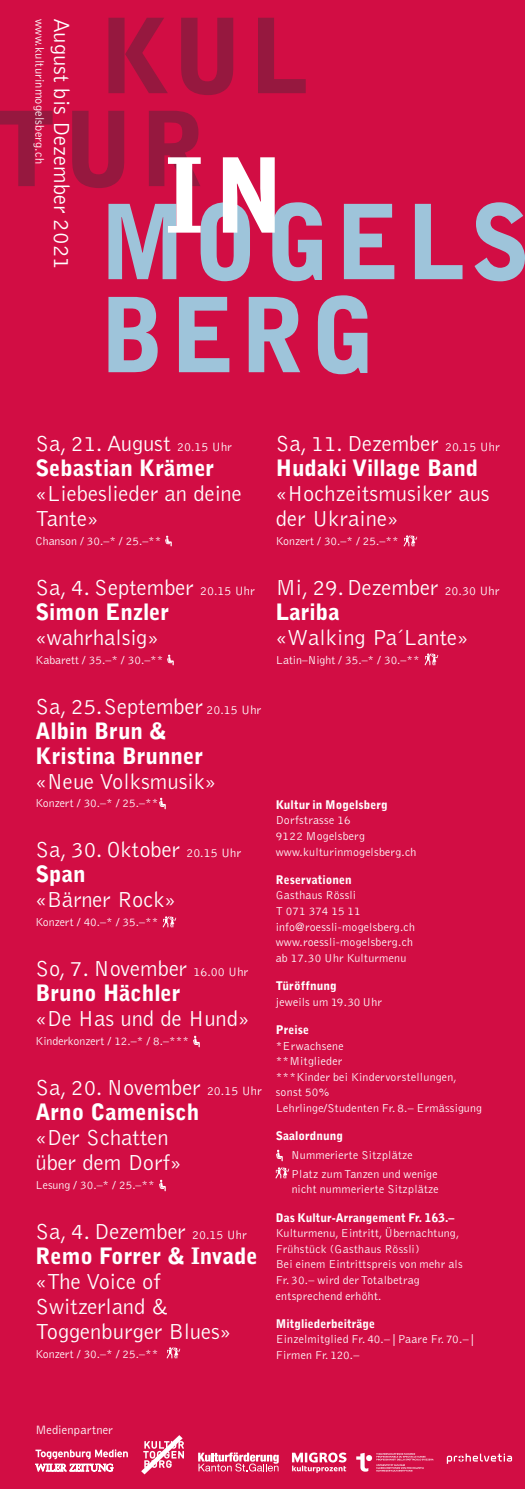
<style>
.page{position:relative;width:525px;height:1489px;background:#fff}
.page>*{position:absolute;margin:0;border:0;box-sizing:border-box;transform-origin:0 0}
.Normal__Web{font:300 22.5px/25px "Bell Gothic Std";color:#fff}
.Normal__Web-2{font:900 22.5px/25px "Bell Gothic Std";color:#fff}
._01_Datum{font:300 22.5px "Bell Gothic Std";letter-spacing:.01em;color:#fff}
.t1{font:300 12.5px "Bell Gothic Std";letter-spacing:.01em;color:#fff}
._04_Details{font:300 11.88px/15.6px "Bell Gothic Std";letter-spacing:.02em;color:#fff}
._04_Details-2{font:300 11.88px "Bell Gothic Std";color:#fff}
._04_Untertitel{font:900 11.88px "Bell Gothic Std";letter-spacing:.005em;color:#fff}
.Normal__Web-3{font:300 11.88px "Bell Gothic Std";color:#fff}
._04_Details-3{font:900 11.88px "Bell Gothic Std";letter-spacing:.005em;color:#fff}
.s1{font-size:12.5px}
</style>
<div class="page">
<div style="left:0;top:0;width:524px;height:1488px;background:#d20d44"></div>
<svg style="left:108px;top:297px;width:49px;height:75px"></svg>
<svg style="left:179px;top:297px;width:50px;height:75px"></svg>
<svg style="left:248px;top:297px;width:52px;height:75px"></svg>
<svg style="left:318px;top:295px;width:49px;height:79px"></svg>
<svg style="left:344px;top:204px;width:50px;height:75px"></svg>
<svg style="left:414px;top:204px;width:48px;height:75px"></svg>
<svg style="left:474px;top:202px;width:50px;height:79px"></svg>
<svg style="left:108px;top:18px;width:60px;height:75px"></svg>
<svg style="left:181px;top:18px;width:52px;height:77px"></svg>
<svg style="left:258px;top:18px;width:47px;height:75px"></svg>
<svg style="left:0;top:111px;width:53px;height:75px"></svg>
<svg style="left:72px;top:111px;width:250px;height:170px"></svg>
<svg style="left:198px;top:1452px;width:80px;height:19px"></svg>
<svg style="left:292px;top:1452px;width:54px;height:20px"></svg>
<svg style="left:141px;top:1435px;width:43px;height:39px"></svg>
<img style="left:356px;top:1452px;width:78px;height:20px">
<svg style="left:35px;top:1449px;width:93px;height:22px"></svg>
<svg style="left:446px;top:1453px;width:66px;height:10px"></svg>
<svg style="left:165px;top:535px;width:7px;height:12px"></svg>
<svg style="left:167px;top:654px;width:7px;height:11px"></svg>
<svg style="left:159px;top:798px;width:7px;height:11px"></svg>
<img style="left:162px;top:916px;width:15px;height:12px">
<svg style="left:193px;top:1035px;width:7px;height:12px"></svg>
<svg style="left:159px;top:1179px;width:7px;height:11px"></svg>
<img style="left:166px;top:1347px;width:14px;height:12px">
<img style="left:403px;top:535px;width:14px;height:12px">
<img style="left:424px;top:653px;width:14px;height:13px">
<svg style="left:276px;top:1149px;width:7px;height:12px"></svg>
<img style="left:275px;top:1167px;width:14px;height:12px">
<p class="t1" style="left:46px;top:19px;width:147px;rotate:90deg">www.kulturinmogelsberg.ch</p>
<p class="_01_Datum" style="left:74px;top:18px;width:254px;rotate:90deg">August bis Dezember 2021</p>
<p class="Normal__Web" style="left:35px;top:431px;width:198px">Sa, 21. August <span class="s1">20.15 Uhr</span></p>
<p class="Normal__Web-2" style="left:35px;top:455px;width:180px">Sebastian Krämer</p>
<p class="Normal__Web" style="left:35px;top:481px;width:208px">«Liebeslieder an deine<br>Tante»</p>
<p class="_04_Details-2" style="left:35px;top:534px;width:127px">Chanson / 30.–* / 25.–**</p>
<p class="Normal__Web" style="left:35px;top:575px;width:221px">Sa, 4. September <span class="s1">20.15 Uhr</span></p>
<p class="Normal__Web-2" style="left:35px;top:599px;width:135px">Simon Enzler</p>
<p class="Normal__Web" style="left:35px;top:625px;width:125px">«wahrhalsig»</p>
<p class="_04_Details-2" style="left:35px;top:653px;width:129px">Kabarett / 35.–* / 30.–**</p>
<p class="Normal__Web" style="left:35px;top:694px;width:227px">Sa, 25.September <span class="s1">20.15 Uhr</span></p>
<p class="Normal__Web-2" style="left:35px;top:718px;width:169px">Albin Brun &amp;<br>Kristina Brunner</p>
<p class="Normal__Web" style="left:35px;top:769px;width:182px">«Neue Volksmusik»</p>
<p class="_04_Details-2" style="left:35px;top:797px;width:124px">Konzert / 30.–* / 25.–**</p>
<p class="Normal__Web" style="left:35px;top:837px;width:207px">Sa, 30. Oktober <span class="s1">20.15 Uhr</span></p>
<p class="Normal__Web-2" style="left:35px;top:862px;width:52px">Span</p>
<p class="Normal__Web" style="left:35px;top:887px;width:142px">«Bärner Rock»</p>
<p class="_04_Details-2" style="left:35px;top:915px;width:124px">Konzert / 40.–* / 35.–**</p>
<p class="Normal__Web" style="left:35px;top:956px;width:214px">So, 7. November <span class="s1">16.00 Uhr</span></p>
<p class="Normal__Web-2" style="left:35px;top:980px;width:146px">Bruno Hächler</p>
<p class="Normal__Web" style="left:35px;top:1006px;width:215px">«De Has und de Hund»</p>
<p class="_04_Details-2" style="left:35px;top:1034px;width:155px">Kinderkonzert / 12.–* / 8.–***</p>
<p class="Normal__Web" style="left:35px;top:1075px;width:228px">Sa, 20. November <span class="s1">20.15 Uhr</span></p>
<p class="Normal__Web-2" style="left:35px;top:1099px;width:165px">Arno Camenisch</p>
<p class="Normal__Web" style="left:35px;top:1125px;width:147px">«Der Schatten über dem Dorf»</p>
<p class="_04_Details-2" style="left:35px;top:1178px;width:121px">Lesung / 30.–* / 25.–**</p>
<p class="Normal__Web" style="left:35px;top:1219px;width:213px">Sa, 4. Dezember <span class="s1">20.15 Uhr</span></p>
<p class="Normal__Web-2" style="left:35px;top:1243px;width:224px">Remo Forrer &amp; Invade</p>
<p class="Normal__Web" style="left:35px;top:1269px;width:127px">«The Voice of</p>
<p class="Normal__Web" style="left:35px;top:1294px;width:134px">Switzerland &amp;</p>
<p class="Normal__Web" style="left:35px;top:1319px;width:197px">Toggenburger Blues»</p>
<p class="Normal__Web-3" style="left:35px;top:1347px;width:124px">Konzert / 30.–* / 25.–**</p>
<p class="Normal__Web" style="left:275px;top:432px;width:225px">Sa, 11. Dezember <span class="s1">20.15 Uhr</span></p>
<p class="Normal__Web-2" style="left:275px;top:456px;width:204px">Hudaki Village Band</p>
<p class="Normal__Web" style="left:275px;top:482px;width:215px">«Hochzeitsmusiker aus der Ukraine»</p>
<p class="Normal__Web-3" style="left:275px;top:534px;width:124px">Konzert / 30.–* / 25.–**</p>
<p class="Normal__Web" style="left:275px;top:575px;width:225px">Mi, 29.Dezember <span class="s1">20.30 Uhr</span></p>
<p class="Normal__Web-2" style="left:275px;top:599px;width:65px">Lariba</p>
<p class="Normal__Web" style="left:275px;top:625px;width:194px">«Walking Pa´Lante»</p>
<p class="_04_Details-2" style="left:275px;top:653px;width:145px">Latin–Night / 35.–* / 30.–**</p>
<p class="_04_Untertitel" style="left:275px;top:797px;width:113px">Kultur in Mogelsberg</p>
<p class="_04_Details" style="left:275px;top:813px;width:76px">Dorfstrasse 16</p>
<p class="_04_Details" style="left:275px;top:828px;width:91px">9122 Mogelsberg</p>
<p class="_04_Details" style="left:275px;top:844px;width:142px">www.kulturinmogelsberg.ch</p>
<p class="_04_Untertitel" style="left:275px;top:872px;width:77px">Reservationen</p>
<p class="_04_Details" style="left:275px;top:888px;width:82px">Gasthaus Rössli</p>
<p class="_04_Details-2" style="left:275px;top:904px;width:86px">T 071 374 15 11</p>
<p class="_04_Details" style="left:275px;top:919px;width:141px">info@roessli-mogelsberg.ch</p>
<p class="_04_Details" style="left:275px;top:934px;width:139px">www.roessli-mogelsberg.ch</p>
<p class="_04_Details" style="left:275px;top:950px;width:132px">ab 17.30 Uhr Kulturmenu</p>
<p class="_04_Untertitel" style="left:275px;top:978px;width:62px">Türöffnung</p>
<p class="_04_Details" style="left:275px;top:994px;width:108px">jeweils um 19.30 Uhr</p>
<p class="_04_Untertitel" style="left:275px;top:1022px;width:35px">Preise</p>
<p class="_04_Details" style="left:275px;top:1038px;width:69px">*Erwachsene</p>
<p class="_04_Details" style="left:275px;top:1053px;width:182px">**Mitglieder<br>***Kinder bei Kindervorstellungen, sonst 50%</p>
<p class="_04_Details" style="left:275px;top:1100px;width:208px">Lehrlinge/Studenten Fr. 8.– Ermässigung</p>
<p class="_04_Untertitel" style="left:275px;top:1128px;width:69px">Saalordnung</p>
<p class="_04_Details" style="left:291px;top:1147px;width:123px">Nummerierte Sitzplätze</p>
<p class="_04_Details" style="left:291px;top:1166px;width:148px">Platz zum Tanzen und wenige</p>
<p class="_04_Details" style="left:291px;top:1181px;width:148px">nicht nummerierte Sitzplätze</p>
<p class="_04_Details-3" style="left:275px;top:1210px;width:180px">Das Kultur-Arrangement Fr. 163.–</p>
<p class="_04_Details" style="left:275px;top:1225px;width:185px">Kulturmenu, Eintritt, Übernachtung,<br>Frühstück (Gasthaus Rössli)</p>
<p class="_04_Details" style="left:275px;top:1256px;width:188px">Bei einem Eintrittspreis von mehr als<br>Fr. 30.– wird der Totalbetrag entsprechend erhöht.</p>
<p class="_04_Untertitel" style="left:275px;top:1316px;width:101px">Mitgliederbeiträge</p>
<p class="_04_Details-2" style="left:275px;top:1332px;width:199px">Einzelmitglied Fr. 40.– | Paare Fr. 70.– |</p>
<p class="_04_Details-2" style="left:275px;top:1348px;width:85px">Firmen Fr. 120.–</p>
<p class="t1" style="left:35px;top:1423px;width:79px">Medienpartner</p>
</div>
